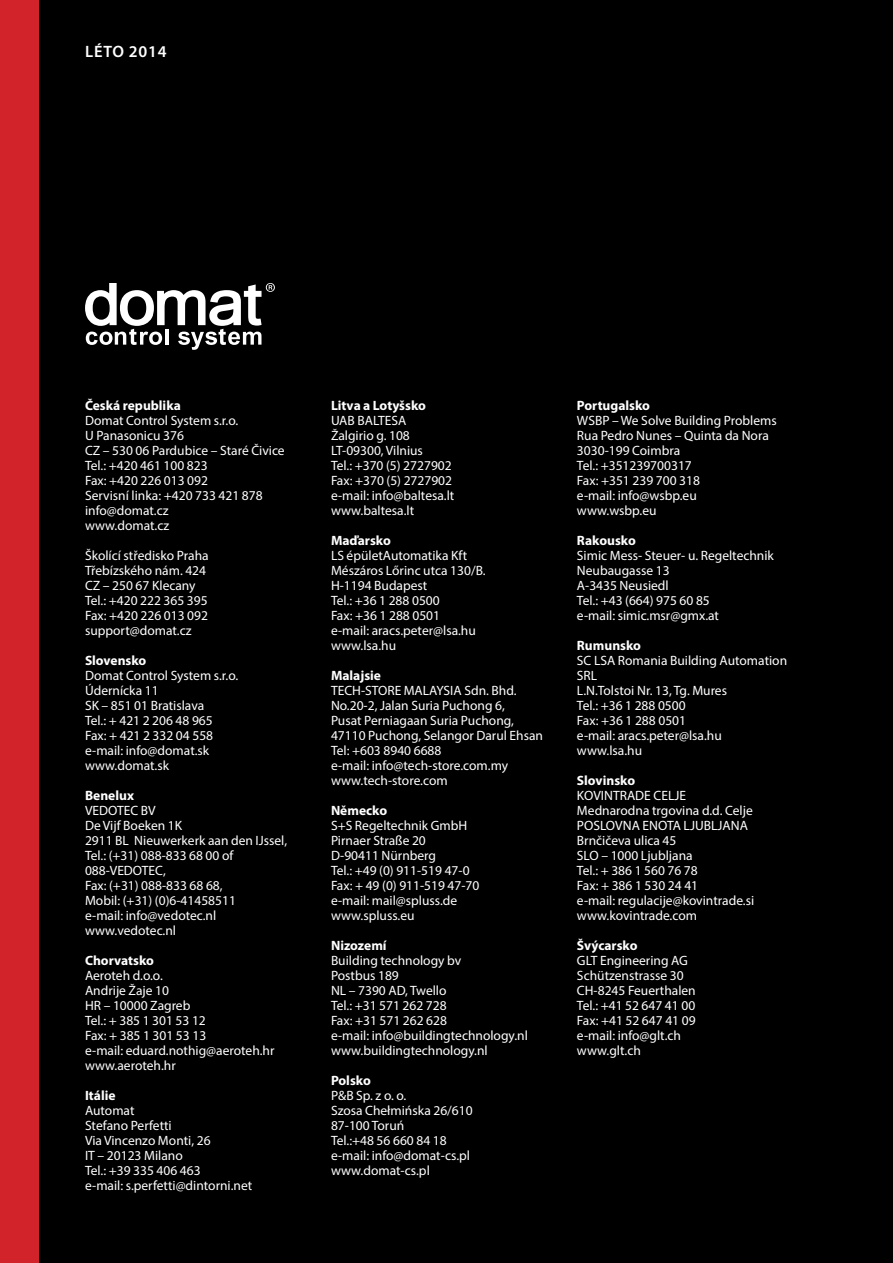
<style>
.page{position:relative;width:893px;height:1263px;background:#000}
.page>*{position:absolute;margin:0;border:0;box-sizing:border-box;transform-origin:0 0}
.t1{font:600 16.5px "Myriad Pro";letter-spacing:.05em;color:#fff}
.t2{font:13.5px/15px "Myriad Pro";color:#fff}
.t3{font:700 13.5px "Myriad Pro";color:#fff}
</style>
<div class="page">
<div style="left:0;top:0;width:38px;height:1263px;background:#d2232a"></div>
<svg style="left:85px;top:283px;width:190px;height:67px"></svg>
<p class="t1" style="left:85px;top:40px;width:83px">LÉTO 2014</p>
<p class="t3" style="left:85px;top:396px;width:97px">Česká republika</p>
<p class="t2" style="left:85px;top:413px;width:201px">Domat Control System s.r.o.<br>U Panasonicu 376<br>CZ – 530 06 Pardubice – Staré Čivice<br>Tel.: +420 461 100 823<br>Fax: +420 226 013 092<br>Servisní linka: +420 733 421 878 info@domat.cz<br>www.domat.cz</p>
<p class="t2" style="left:85px;top:548px;width:125px">Školící středisko Praha<br>Třebízského nám. 424<br>CZ – 250 67 Klecany<br>Tel.: +420 222 365 395<br>Fax: +420 226 013 092 support@domat.cz</p>
<p class="t3" style="left:85px;top:651px;width:63px">Slovensko</p>
<p class="t2" style="left:85px;top:668px;width:155px">Domat Control System s.r.o.<br>Údernícka 11<br>SK – 851 01 Bratislava<br>Tel.: + 421 2 206 48 965<br>Fax: + 421 2 332 04 558 e-mail: info@domat.sk www.domat.sk</p>
<p class="t3" style="left:85px;top:786px;width:50px">Benelux</p>
<p class="t2" style="left:85px;top:803px;width:204px">VEDOTEC BV<br>De Vijf Boeken 1K<br>2911 BL Nieuwerkerk aan den IJssel,<br>Tel.: (+31) 088-833 68 00 of<br>088-VEDOTEC,<br>Fax: (+31) 088-833 68 68,<br>Mobil: (+31) (0)6-41458511<br>e-mail: info@vedotec.nl www.vedotec.nl</p>
<p class="t3" style="left:85px;top:951px;width:70px">Chorvatsko</p>
<p class="t2" style="left:85px;top:968px;width:191px">Aeroteh d.o.o.<br>Andrije Žaje 10<br>HR – 10000 Zagreb<br>Tel.: + 385 1 301 53 12<br>Fax: + 385 1 301 53 13<br>e-mail: eduard.nothig@aeroteh.hr www.aeroteh.hr</p>
<p class="t3" style="left:85px;top:1086px;width:32px">Itálie</p>
<p class="t2" style="left:85px;top:1103px;width:169px">Automat<br>Stefano Perfetti<br>Via Vincenzo Monti, 26<br>IT – 20123 Milano<br>Tel.: +39 335 406 463<br>e-mail: s.perfetti@dintorni.net</p>
<p class="t3" style="left:331px;top:396px;width:96px">Litva a Lotyšsko</p>
<p class="t2" style="left:331px;top:412px;width:125px">UAB BALTESA<br>Žalgirio g. 108<br>LT-09300, Vilnius<br>Tel.: +370 (5) 2727902<br>Fax: +370 (5) 2727902 e-mail: info@baltesa.lt www.baltesa.lt</p>
<p class="t3" style="left:331px;top:531px;width:61px">Maďarsko</p>
<p class="t2" style="left:331px;top:547px;width:156px">LS épületAutomatika Kft<br>Mészáros Lőrinc utca 130/B.<br>H-1194 Budapest<br>Tel.: +36 1 288 0500<br>Fax: +36 1 288 0501<br>e-mail: aracs.peter@lsa.hu www.lsa.hu</p>
<p class="t3" style="left:331px;top:666px;width:52px">Malajsie</p>
<p class="t2" style="left:331px;top:682px;width:214px">TECH-STORE MALAYSIA Sdn. Bhd.<br>No.20-2, Jalan Suria Puchong 6,<br>Pusat Perniagaan Suria Puchong,<br>47110 Puchong, Selangor Darul Ehsan<br>Tel: +603 8940 6688<br>e-mail: info@tech-store.com.my www.tech-store.com</p>
<p class="t3" style="left:331px;top:801px;width:58px">Německo</p>
<p class="t2" style="left:331px;top:817px;width:150px">S+S Regeltechnik GmbH<br>Pirnaer Straße 20<br>D-90411 Nürnberg<br>Tel.: +49 (0) 911-519 47-0<br>Fax: + 49 (0) 911-519 47-70 e-mail: mail@spluss.de www.spluss.eu</p>
<p class="t3" style="left:331px;top:936px;width:57px">Nizozemí</p>
<p class="t2" style="left:331px;top:952px;width:198px">Building technology bv<br>Postbus 189<br>NL – 7390 AD, Twello<br>Tel.: +31 571 262 728<br>Fax: +31 571 262 628<br>e-mail: info@buildingtechnology.nl www.buildingtechnology.nl</p>
<p class="t3" style="left:331px;top:1071px;width:41px">Polsko</p>
<p class="t2" style="left:331px;top:1087px;width:143px">P&amp;B Sp. z o. o.<br>Szosa Chełmińska 26/610<br>87-100 Toruń<br>Tel.:+48 56 660 84 18 e-mail: info@domat-cs.pl www.domat-cs.pl</p>
<p class="t3" style="left:577px;top:396px;width:75px">Portugalsko</p>
<p class="t2" style="left:577px;top:412px;width:201px">WSBP – We Solve Building Problems<br>Rua Pedro Nunes – Quinta da Nora<br>3030-199 Coimbra<br>Tel.: +351239700317<br>Fax: +351 239 700 318<br>e-mail: info@wsbp.eu www.wsbp.eu</p>
<p class="t3" style="left:577px;top:531px;width:60px">Rakousko</p>
<p class="t2" style="left:577px;top:547px;width:198px">Simic Mess- Steuer- u. Regeltechnik<br>Neubaugasse 13<br>A-3435 Neusiedl<br>Tel.: +43 (664) 975 60 85<br>e-mail: simic.msr@gmx.at</p>
<p class="t3" style="left:577px;top:636px;width:66px">Rumunsko</p>
<p class="t2" style="left:577px;top:652px;width:212px">SC LSA Romania Building Automation<br>SRL<br>L.N.Tolstoi Nr. 13, Tg. Mures<br>Tel.: +36 1 288 0500<br>Fax: +36 1 288 0501<br>e-mail: aracs.peter@lsa.hu www.lsa.hu</p>
<p class="t3" style="left:577px;top:771px;width:60px">Slovinsko</p>
<p class="t2" style="left:577px;top:787px;width:179px">KOVINTRADE CELJE<br>Mednarodna trgovina d.d. Celje<br>POSLOVNA ENOTA LJUBLJANA<br>Brnčičeva ulica 45<br>SLO – 1000 Ljubljana<br>Tel.: + 386 1 560 76 78<br>Fax: + 386 1 530 24 41<br>e-mail: regulacije@kovintrade.si www.kovintrade.com</p>
<p class="t3" style="left:577px;top:936px;width:62px">Švýcarsko</p>
<p class="t2" style="left:577px;top:952px;width:120px">GLT Engineering AG<br>Schützenstrasse 30<br>CH-8245 Feuerthalen<br>Tel.: +41 52 647 41 00<br>Fax: +41 52 647 41 09 e-mail: info@glt.ch www.glt.ch</p>
</div>
